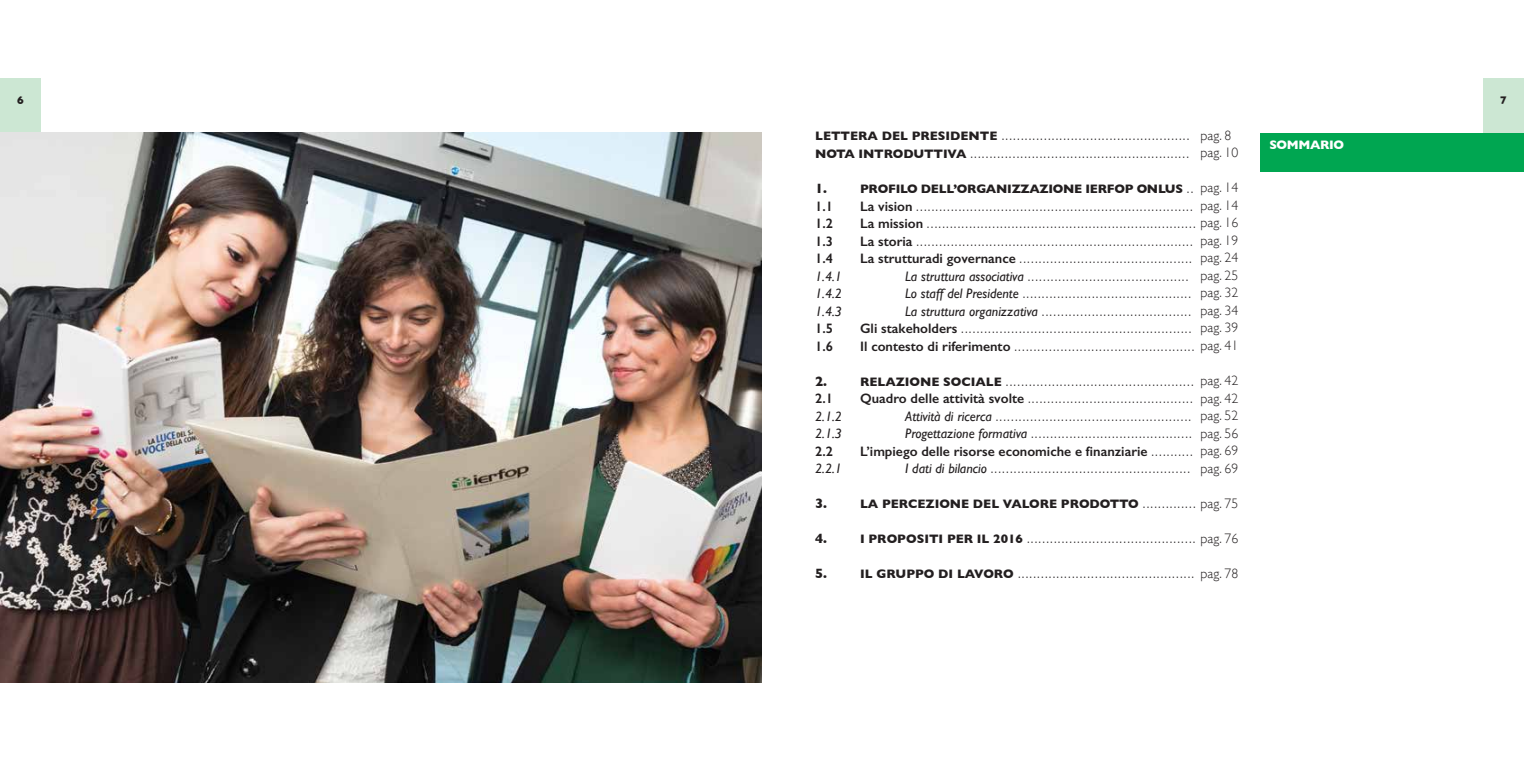
<style>
.page{position:relative;width:1524px;height:762px;background:#fff}
.page>*{position:absolute;margin:0;border:0;box-sizing:border-box;transform-origin:0 0}
.t1{font:300 15px/17.5px "Gill Sans";color:#231f20}
.t2{font:300 13.75px/17.5px "Gill Sans";color:#231f20}
.t3{font:600 13.75px "Gill Sans";color:#231f20}
.t4{font:italic 13.75px "Gill Sans";color:#231f20}
.t5{font:700 12.5px "Gill Sans";color:#231f20}
.t6{font:700 12.5px "Gill Sans";letter-spacing:-.02em;color:#231f20}
.t7{font:700 12.5px "Gill Sans";letter-spacing:-.03em;color:#fff}
.t8{font:700 11.25px "Gill Sans";color:#231f20}
.s1{font-weight:700;font-size:12.5px}
.s2{font-size:13.75px}
.s3{font-weight:300;font-size:15px}
.s4{font-weight:600;font-size:13.75px}
.s5{font-weight:400;font-style:italic;font-size:13.75px}
.s6{font-weight:700;font-size:13.75px}
.s7{font-weight:300;font-size:13.75px}
</style>
<div class="page">
<div style="left:1483px;top:78px;width:41px;height:55px;background:#cce7d3"></div>
<div style="left:0;top:78px;width:41px;height:56px;background:#cce7d3"></div>
<div style="left:1260px;top:133px;width:264px;height:39px;background:#00a651"></div>
<img style="left:0;top:133px;width:762px;height:549px">
<p class="t8" style="left:17px;top:91px;width:8px">6</p>
<p class="t8" style="left:1500px;top:91px;width:8px">7</p>
<p class="t1" style="left:815px;top:126px;width:376px"><span class="s1">LETTERA DEL PRESIDENTE</span> .................................................<br><span class="s1">NOTA INTRODUTTIVA</span> .........................................................</p>
<p class="t6" style="left:815px;top:179px;width:380px"><span class="s2">1.</span> PROFILO DELL’ORGANIZZAZIONE IERFOP ONLUS <span class="s3">..</span></p>
<p class="t3" style="left:815px;top:197px;width:19px">1.1</p>
<p class="t1" style="left:860px;top:196px;width:334px"><span class="s4">La vision</span> ........................................................................</p>
<p class="t3" style="left:815px;top:215px;width:19px">1.2</p>
<p class="t1" style="left:860px;top:214px;width:379px"><span class="s4">La mission</span> ...................................................................... <span class="s2">pag. 16</span></p>
<p class="t3" style="left:815px;top:232px;width:19px">1.3</p>
<p class="t1" style="left:860px;top:231px;width:334px"><span class="s4">La storia</span> ........................................................................</p>
<p class="t3" style="left:815px;top:250px;width:19px">1.4</p>
<p class="t1" style="left:860px;top:249px;width:333px"><span class="s4">La strutturadi governance</span> .............................................</p>
<p class="t4" style="left:815px;top:268px;width:28px">1.4.1</p>
<p class="t1" style="left:905px;top:266px;width:285px"><span class="s5">La struttura associativa</span> ..........................................</p>
<p class="t4" style="left:815px;top:285px;width:28px">1.4.2</p>
<p class="t1" style="left:905px;top:284px;width:287px"><span class="s5">Lo staff del Presidente</span> ............................................</p>
<p class="t4" style="left:815px;top:303px;width:28px">1.4.3</p>
<p class="t1" style="left:905px;top:301px;width:287px"><span class="s5">La struttura organizzativa</span> .......................................</p>
<p class="t3" style="left:815px;top:320px;width:19px">1.5</p>
<p class="t1" style="left:860px;top:319px;width:333px"><span class="s4">Gli stakeholders</span> ............................................................</p>
<p class="t3" style="left:815px;top:337px;width:19px">1.6</p>
<p class="t1" style="left:860px;top:336px;width:379px"><span class="s4">Il contesto di riferimento</span> ............................................... <span class="s2">pag. 41</span></p>
<p class="t1" style="left:815px;top:371px;width:380px"><span class="s6">2.</span> <span class="s1">RELAZIONE SOCIALE</span> .................................................</p>
<p class="t3" style="left:815px;top:390px;width:19px">2.1</p>
<p class="t1" style="left:860px;top:389px;width:334px"><span class="s4">Quadro delle attività svolte</span> ...........................................</p>
<p class="t4" style="left:815px;top:408px;width:28px">2.1.2</p>
<p class="t1" style="left:905px;top:406px;width:287px"><span class="s5">Attività di ricerca</span> ...................................................</p>
<p class="t4" style="left:815px;top:425px;width:28px">2.1.3</p>
<p class="t1" style="left:905px;top:424px;width:288px"><span class="s5">Progettazione formativa</span> ..........................................</p>
<p class="t3" style="left:815px;top:442px;width:19px">2.2</p>
<p class="t3" style="left:860px;top:442px;width:334px">L’impiego delle risorse economiche e finanziarie <span class="s3">...........</span></p>
<p class="t4" style="left:815px;top:460px;width:28px">2.2.1</p>
<p class="t1" style="left:905px;top:459px;width:286px"><span class="s5">I dati di bilancio</span> ....................................................</p>
<p class="t2" style="left:1200px;top:126px;width:39px">pag. 8 pag. 10</p>
<p class="t2" style="left:1200px;top:178px;width:39px">pag. 14 pag. 14</p>
<p class="t2" style="left:1200px;top:231px;width:39px;text-align:justify">pag. 19 pag. 24 pag. 25 pag. 32 pag. 34 pag. 39</p>
<p class="t2" style="left:1200px;top:371px;width:39px;text-align:justify">pag. 42 pag. 42 pag. 52 pag. 56 pag. 69 pag. 69</p>
<p class="t5" style="left:815px;top:494px;width:424px"><span class="s2">3.</span> LA PERCEZIONE DEL VALORE PRODOTTO <span class="s3">..............</span> <span class="s7">pag. 75</span></p>
<p class="t7" style="left:1269px;top:135px;width:76px">SOMMARIO</p>
<p class="t1" style="left:815px;top:529px;width:424px"><span class="s6">4.</span> <span class="s1">I PROPOSITI PER IL 2016</span> ............................................ <span class="s2">pag. 76</span></p>
<p class="t1" style="left:815px;top:564px;width:424px"><span class="s6">5.</span> <span class="s1">IL GRUPPO DI LAVORO</span> .............................................. <span class="s2">pag. 78</span></p>
</div>
